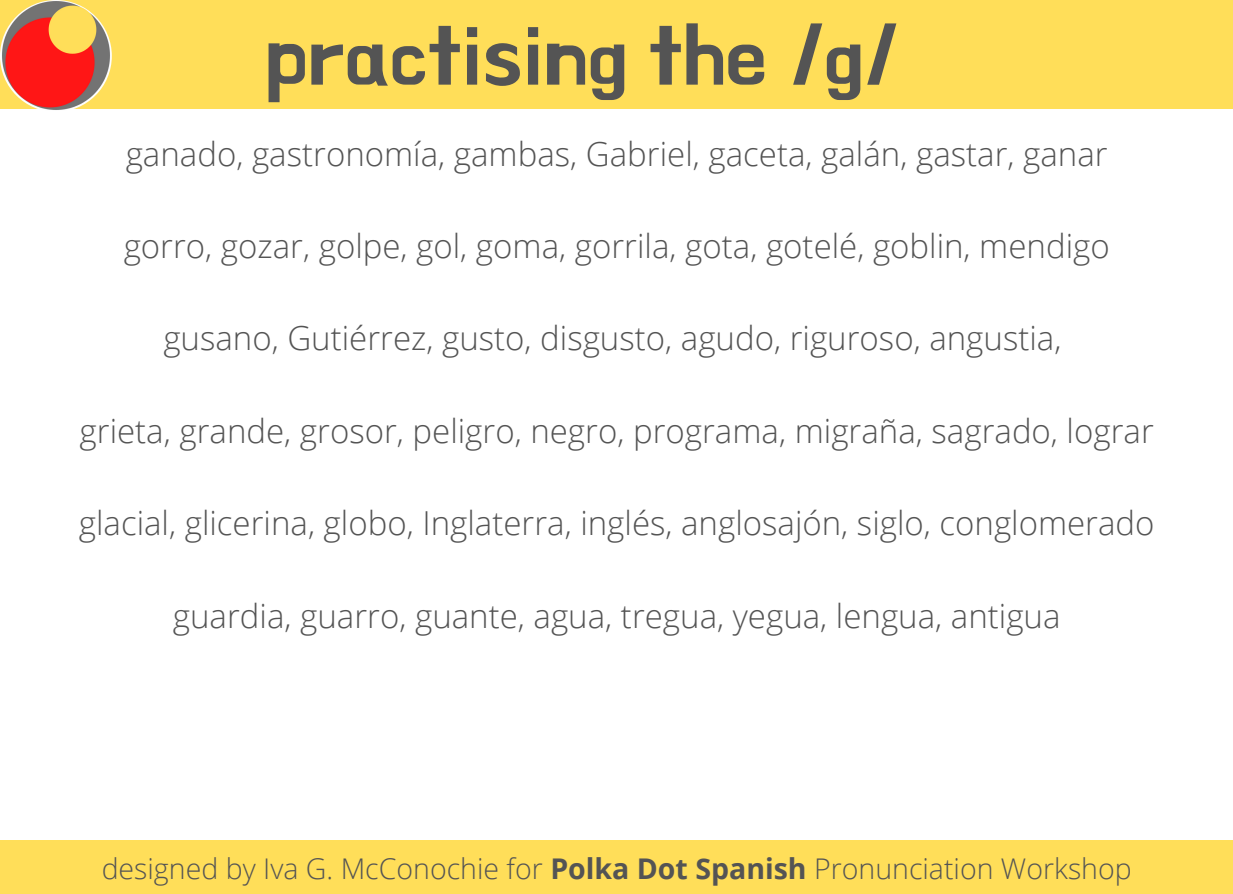
<style>
.page{position:relative;width:1233px;height:894px;background:#fff}
.page>*{position:absolute;margin:0;border:0;box-sizing:border-box;transform-origin:0 0}
.t1{font:84px "BMHANNA";color:#545454}
.t2{font:300 33px "Open Sans";color:#545454}
.t3{font:300 28.5px "Open Sans";color:#545454}
.s1{font-weight:700}
</style>
<div class="page">
<div style="left:0;top:840px;width:1233px;height:53px;background:#ffde59"></div>
<div style="left:0;top:0;width:1233px;height:109px;background:#ffde59"></div>
<img style="left:0;top:0;width:112px;height:112px;border-radius:50%">
<p class="t1" style="left:266px;top:13px;width:634px">practising the /g/</p>
<p class="t2" style="left:126px;top:130px;width:984px">ganado, gastronomía, gambas, Gabriel, gaceta, galán, gastar, ganar</p>
<p class="t2" style="left:124px;top:223px;width:988px">gorro, gozar, golpe, gol, goma, gorrila, gota, gotelé, goblin, mendigo</p>
<p class="t2" style="left:163px;top:315px;width:900px">gusano, Gutiérrez, gusto, disgusto, agudo, riguroso, angustia,</p>
<p class="t2" style="left:80px;top:407px;width:1076px">grieta, grande, grosor, peligro, negro, programa, migraña, sagrado, lograr</p>
<p class="t2" style="left:79px;top:500px;width:1077px">glacial, glicerina, globo, Inglaterra, inglés, anglosajón, siglo, conglomerado</p>
<p class="t2" style="left:173px;top:592px;width:889px">guardia, guarro, guante, agua, tregua, yegua, lengua, antigua</p>
<p class="t3" style="left:102px;top:848px;width:1032px">designed by Iva G. McConochie for <span class="s1">Polka Dot Spanish</span> Pronunciation Workshop</p>
</div>
